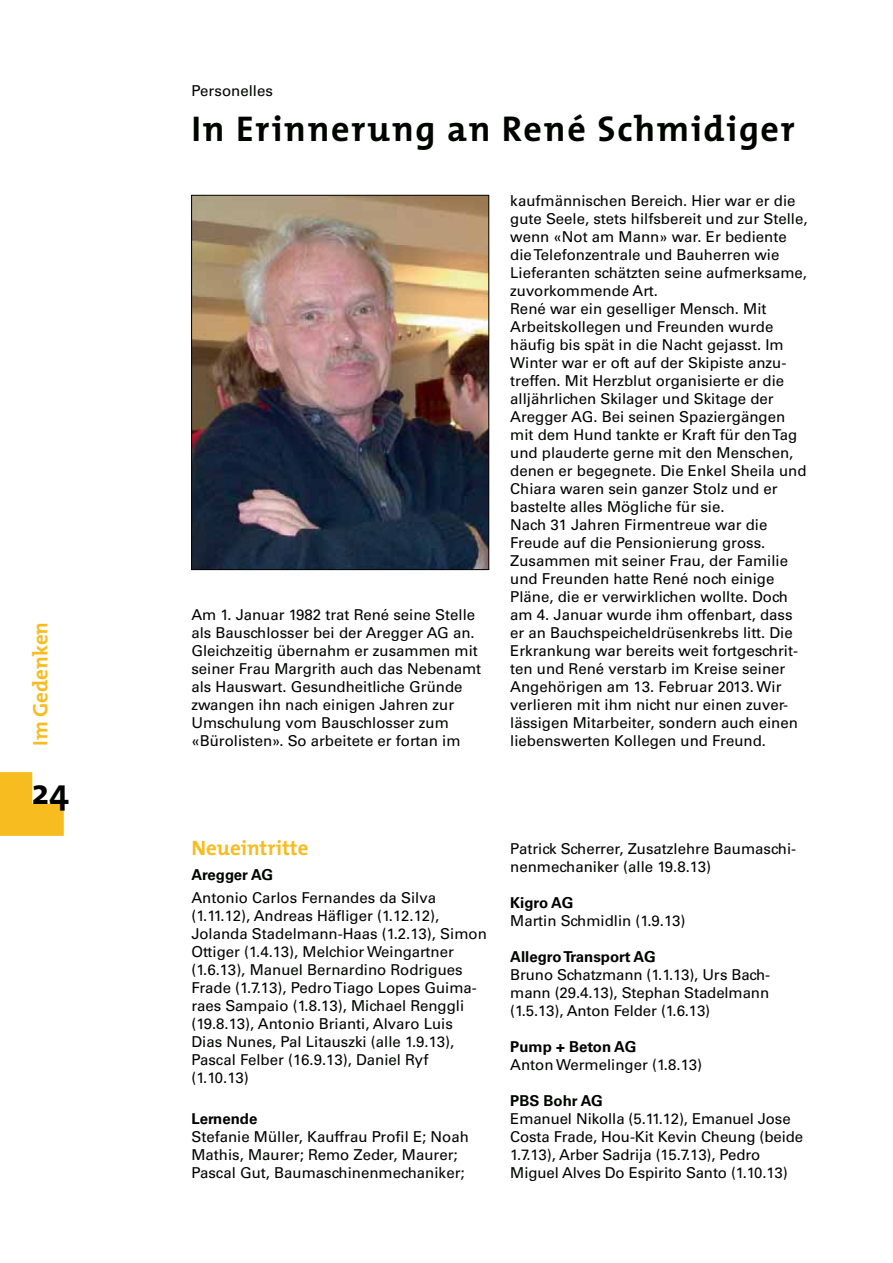
<style>
.page{position:relative;width:893px;height:1263px;background:#fff}
.page>*{position:absolute;margin:0;border:0;box-sizing:border-box;transform-origin:0 0}
.t1{font:700 36px "The Mix";letter-spacing:.05em;color:#000300}
.t2{font:700 21px "The Mix";color:#f7bd20}
.t3{font:15px/18px "Univers";color:#000300}
.t4{font:700 15px "Univers";color:#000300}
</style>
<div class="page">
<svg style="left:0;top:772px;width:64px;height:64px"></svg>
<img style="left:193px;top:197px;width:294px;height:371px">
<div style="left:191px;top:195px;width:298px;height:375px;border:1px solid #000303"></div>
<h2 class="t2" style="left:30px;top:746px;width:125px;rotate:-90deg">Im Gedenken</h2>
<h1 class="t1" style="left:32px;top:774px;width:39px">24</h1>
<p class="t3" style="left:191px;top:83px;width:83px">Personelles</p>
<h1 class="t1" style="left:191px;top:112px;width:605px">In Erinnerung an René Schmidiger</h1>
<p class="t3" style="left:191px;top:607px;width:291px">Am 1. Januar 1982 trat René seine Stelle als Bauschlosser bei der Aregger AG an.<br>Gleichzeitig übernahm er zusammen mit seiner Frau Margrith auch das Nebenamt als Hauswart. Gesundheitliche Gründe zwangen ihn nach einigen Jahren zur Umschulung vom Bauschlosser zum «Bürolisten». So arbeitete er fortan im</p>
<p class="t3" style="left:510px;top:193px;width:299px">kaufmännischen Bereich. Hier war er die gute Seele, stets hilfsbereit und zur Stelle, wenn «Not am Mann» war. Er bediente die Telefonzentrale und Bauherren wie Lieferanten schätzten seine aufmerksame, zuvorkommende Art.<br>René war ein geselliger Mensch. Mit Arbeitskollegen und Freunden wurde häufig bis spät in die Nacht gejasst. Im Winter war er oft auf der Skipiste anzu&shy;treffen. Mit Herzblut organisierte er die alljährlichen Skilager und Skitage der Aregger AG. Bei seinen Spaziergängen mit dem Hund tankte er Kraft für den Tag und plauderte gerne mit den Menschen, denen er begegnete. Die Enkel Sheila und Chiara waren sein ganzer Stolz und er bastelte alles Mögliche für sie.<br>Nach 31 Jahren Firmentreue war die Freude auf die Pensionierung gross.<br>Zusammen mit seiner Frau, der Familie und Freunden hatte René noch einige Pläne, die er verwirklichen wollte. Doch am 4. Januar wurde ihm offenbart, dass er an Bauchspeicheldrüsenkrebs litt. Die Erkrankung war bereits weit fortgeschrit&shy;ten und René verstarb im Kreise seiner Angehörigen am 13. Februar 2013. Wir verlieren mit ihm nicht nur einen zuver&shy;lässigen Mitarbeiter, sondern auch einen liebenswerten Kollegen und Freund.</p>
<h2 class="t2" style="left:191px;top:838px;width:119px">Neueintritte</h2>
<p class="t4" style="left:191px;top:869px;width:83px">Aregger AG</p>
<p class="t3" style="left:191px;top:889px;width:297px">Antonio Carlos Fernandes da Silva (1.11.12), Andreas Häfliger (1.12.12), Jolanda Stadelmann-Haas (1.2.13), Simon Ottiger (1.4.13), Melchior Weingartner (1.6.13), Manuel Bernardino Rodrigues Frade (1.7.13), Pedro Tiago Lopes Guima&shy;raes Sampaio (1.8.13), Michael Renggli (19.8.13), Antonio Brianti, Alvaro Luis Dias Nunes, Pal Litauszki (alle 1.9.13), Pascal Felber (16.9.13), Daniel Ryf (1.10.13)</p>
<p class="t4" style="left:191px;top:1113px;width:68px">Lernende</p>
<p class="t3" style="left:191px;top:1129px;width:279px">Stefanie Müller, Kauffrau Profil E; Noah<br>Mathis, Maurer; Remo Zeder, Maurer;<br>Pascal Gut, Baumaschinenmechaniker;</p>
<p class="t3" style="left:510px;top:841px;width:287px">Patrick Scherrer, Zusatzlehre Baumaschi&shy;nenmechaniker (alle 19.8.13)</p>
<p class="t4" style="left:510px;top:897px;width:65px">Kigro AG</p>
<p class="t3" style="left:510px;top:913px;width:177px">Martin Schmidlin (1.9.13)</p>
<p class="t4" style="left:510px;top:951px;width:147px">Allegro Transport AG</p>
<p class="t3" style="left:510px;top:967px;width:261px;text-align:justify">Bruno Schatzmann (1.1.13), Urs Bach&shy;mann (29.4.13), Stephan Stadelmann (1.5.13), Anton Felder (1.6.13)</p>
<p class="t4" style="left:510px;top:1041px;width:128px">Pump + Beton AG</p>
<p class="t3" style="left:510px;top:1057px;width:193px">Anton Wermelinger (1.8.13)</p>
<p class="t4" style="left:510px;top:1095px;width:94px">PBS Bohr AG</p>
<p class="t3" style="left:510px;top:1111px;width:294px">Emanuel Nikolla (5.11.12), Emanuel Jose Costa Frade, Hou-Kit Kevin Cheung (beide 1.7.13), Arber Sadrija (15.7.13), Pedro Miguel Alves Do Espirito Santo (1.10.13)</p>
</div>
